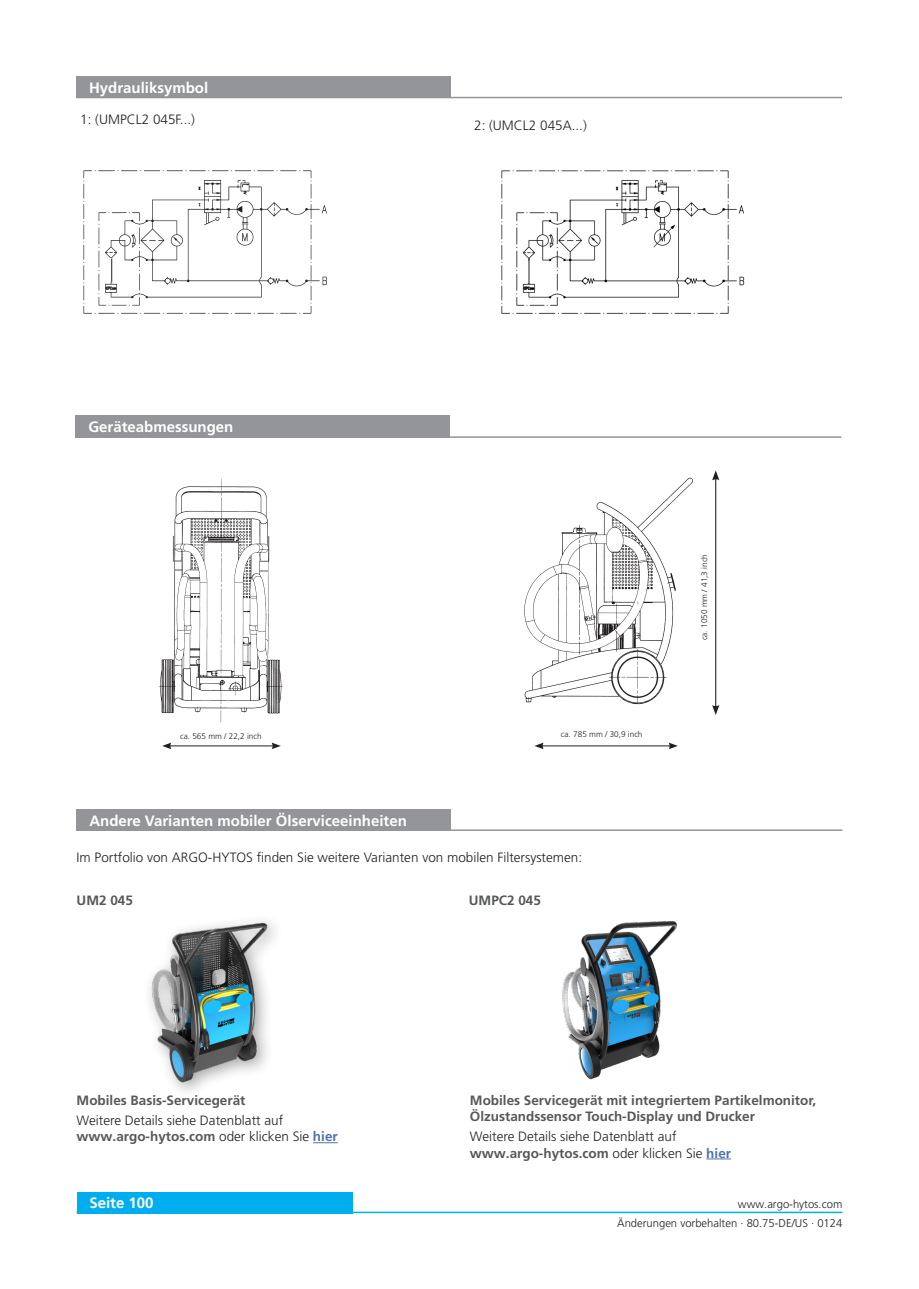
<style>
.page{position:relative;width:919px;height:1289px;background:#fff}
.page>*{position:absolute;margin:0;border:0;box-sizing:border-box;transform-origin:0 0}
.t1{font:700 15px "Frutiger LT Pro";color:#fff}
.t2{font:300 13.5px/16.2px "Frutiger LT Pro";color:#231f20}
.t3{font:700 13.5px/16.2px "Frutiger LT Pro";color:#57585a}
.t4{font:300 11.25px "Frutiger LT Pro";color:#231f20}
.t5{font:300 8.25px "Frutiger LT Pro";color:#231f20}
.s1{font-weight:700;color:#57585a}
.s2{font-weight:700;color:#4d72ac}
</style>
<div class="page">
<div style="left:77px;top:1191px;width:275px;height:22px;background:#00aeef"></div>
<hr style="left:77px;top:1211px;width:765px;height:2px;background:#00aeef">
<div style="left:76px;top:77px;width:374px;height:21px;background:#939598"></div>
<hr style="left:76px;top:97px;width:766px;height:1px;background:#939598">
<img style="left:159px;top:478px;width:124px;height:245px">
<hr style="left:169px;top:745px;width:105px;height:1px;background:#231f20">
<svg style="left:271px;top:742px;width:10px;height:7px"></svg>
<svg style="left:162px;top:742px;width:9px;height:7px"></svg>
<div style="left:76px;top:415px;width:374px;height:23px;background:#939598"></div>
<hr style="left:76px;top:436px;width:765px;height:2px;background:#939598">
<div style="left:77px;top:809px;width:374px;height:22px;background:#939598"></div>
<hr style="left:77px;top:829px;width:765px;height:2px;background:#939598">
<img style="left:524px;top:477px;width:196px;height:229px">
<hr style="left:715px;top:478px;width:1px;height:229px;background:#231f20">
<svg style="left:712px;top:470px;width:7px;height:10px"></svg>
<svg style="left:712px;top:705px;width:7px;height:10px"></svg>
<hr style="left:541px;top:745px;width:130px;height:1px;background:#231f20">
<svg style="left:668px;top:742px;width:9px;height:7px"></svg>
<svg style="left:534px;top:742px;width:9px;height:7px"></svg>
<svg style="left:706px;top:1158px;width:25px;height:1px"></svg>
<img style="left:562px;top:921px;width:116px;height:159px">
<img style="left:83px;top:170px;width:244px;height:144px">
<div style="left:103px;top:259px;width:16px;height:23px;background:#fff"></div>
<svg style="left:111px;top:258px;width:1px;height:24px"></svg>
<img style="left:501px;top:170px;width:244px;height:144px">
<img style="left:149px;top:921px;width:126px;height:171px">
<svg style="left:313px;top:1142px;width:25px;height:1px"></svg>
<div style="left:521px;top:261px;width:15px;height:22px;background:#fff"></div>
<svg style="left:528px;top:258px;width:1px;height:26px"></svg>
<p class="t1" style="left:89px;top:79px;width:121px">Hydrauliksymbol</p>
<p class="t2" style="left:80px;top:111px;width:116px">1: (UMPCL2 045F...)</p>
<p class="t2" style="left:474px;top:118px;width:114px">2: (UMCL2 045A...)</p>
<p class="t1" style="left:88px;top:418px;width:147px">Geräteabmessungen</p>
<p class="t5" style="left:180px;top:731px;width:83px">ca. 565 mm / 22,2 inch</p>
<p class="t5" style="left:561px;top:729px;width:83px">ca. 785 mm / 30,9 inch</p>
<p class="t1" style="left:89px;top:811px;width:319px">Andere Varianten mobiler Ölserviceeinheiten</p>
<p class="t2" style="left:77px;top:849px;width:507px">Im Portfolio von ARGO-HYTOS finden Sie weitere Varianten von mobilen Filtersystemen:</p>
<p class="t3" style="left:77px;top:891px;width:58px">UM2 045</p>
<p class="t3" style="left:469px;top:891px;width:74px">UMPC2 045</p>
<p class="t5" style="left:699px;top:640px;width:88px;rotate:-90deg">ca. 1050 mm / 41,3 inch</p>
<p class="t3" style="left:77px;top:1091px;width:170px">Mobiles Basis-Servicegerät</p>
<p class="t2" style="left:77px;top:1112px;width:263px">Weitere Details siehe Datenblatt auf <span class="s1">www.argo-hytos.com</span> oder klicken Sie <span class="s2">hier</span></p>
<p class="t3" style="left:470px;top:1091px;width:348px">Mobiles Servicegerät mit integriertem Partikelmonitor,<br>Ölzustandssensor Touch-Display und Drucker</p>
<p class="t2" style="left:470px;top:1128px;width:263px">Weitere Details siehe Datenblatt auf <span class="s1">www.argo-hytos.com</span> oder klicken Sie <span class="s2">hier</span></p>
<p class="t1" style="left:89px;top:1194px;width:66px">Seite 100</p>
<p class="t4" style="left:738px;top:1197px;width:106px">www.argo-hytos.com</p>
<p class="t4" style="left:617px;top:1215px;width:227px">Änderungen vorbehalten · 80.75-DE/US · 0124</p>
</div>
